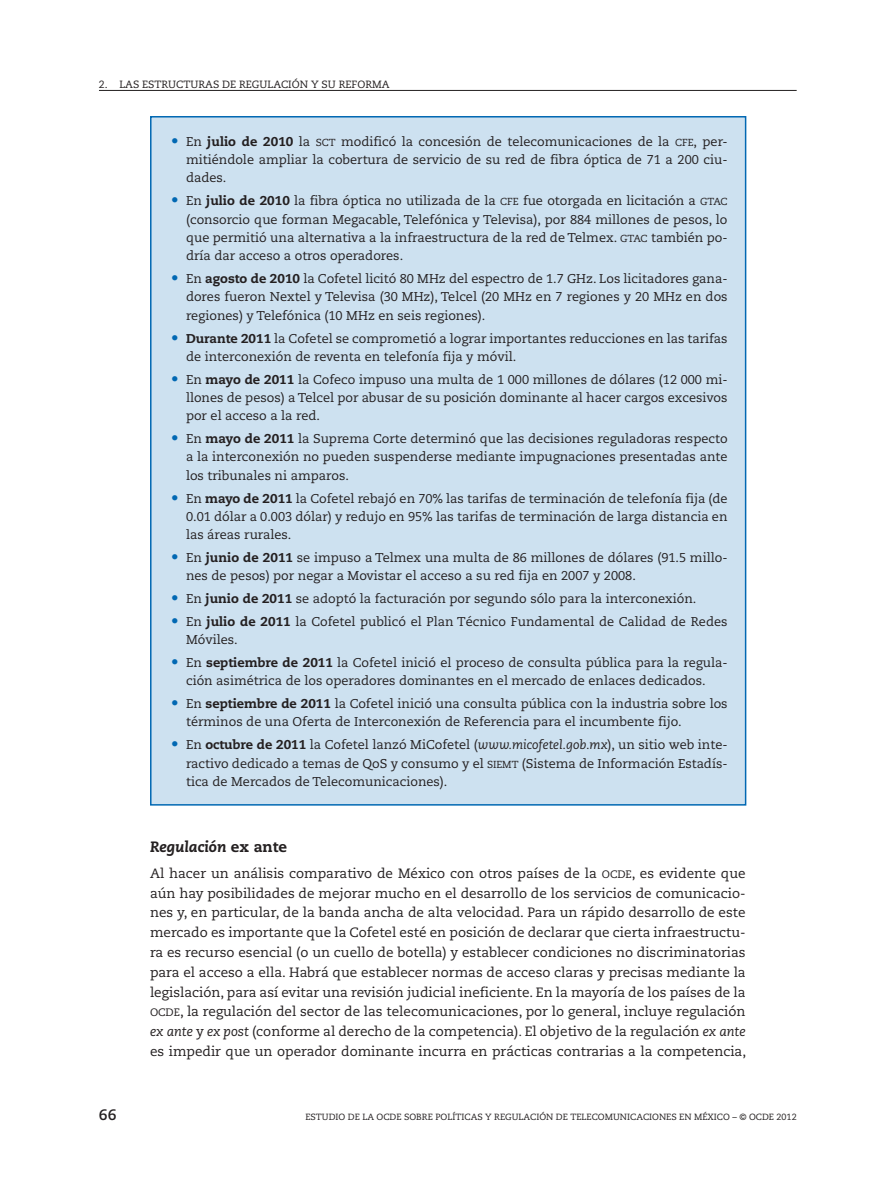
<style>
.page{position:relative;width:893px;height:1192px;background:#fff}
.page>*{position:absolute;margin:0;border:0;box-sizing:border-box;transform-origin:0 0}
.S2{font:italic 800 15px "Caecilia";color:#231f20}
.t1{font:700 15px "Caecilia";color:#231f20}
.Body_text_sin{font:13.5px/19.8px "Caecilia";color:#231f20;text-align:justify}
.Body_text_recuadro_c{font:12.75px/18.3px "Caecilia";color:#231f20;text-align:justify}
.t2{font:10.5px "Caecilia";color:#231f20}
.t3{font:9px "Caecilia";color:#231f20}
.s1{font-size:15px;color:#0168b3}
.s2{font-weight:800}
.s3{font-family:"Caecilia Roman SC800";font-size:10.2px}
.s4{font-family:"Caecilia Roman SC800"}
.s5{font-style:italic}
.s6{font-style:normal}
.s7{font-family:"Caecilia Roman SC800";font-size:10.8px}
</style>
<div class="page">
<hr style="left:99px;top:90px;width:697px;height:1px;background:#231f20">
<div style="left:151px;top:117px;width:594px;height:687px;background:#cde1f0"></div>
<p class="t2" style="left:99px;top:78px;width:292px">2. LAS ESTRUCTURAS DE REGULACIÓN Y SU REFORMA</p>
<p class="Body_text_recuadro_c" style="left:186px;top:132px;width:543px;text-indent:-15px"><span class="s1">•</span> En <span class="s2">julio de 2010</span> la <span class="s3">SCT</span> modificó la concesión de telecomunicaciones de la <span class="s3">CFE</span><span class="s4">,</span> per&shy;mitiéndole ampliar la cobertura de servicio de su red de fibra óptica de 71 a 200 ciu&shy;dades.</p>
<p class="Body_text_recuadro_c" style="left:186px;top:192px;width:543px;text-indent:-15px"><span class="s1">•</span> En <span class="s2">julio de 2010</span> la fibra óptica no utilizada de la <span class="s3">CFE</span> fue otorgada en licitación a <span class="s3">GTAC </span>(consorcio que forman Megacable, Telefónica y Televisa), por 884 millones de pesos, lo que permitió una alternativa a la infraestructura de la red de Telmex. <span class="s3">GTAC</span> también po&shy;dría dar acceso a otros operadores.</p>
<p class="Body_text_recuadro_c" style="left:186px;top:270px;width:543px;text-indent:-15px"><span class="s1">•</span> En <span class="s2">agosto de 2010</span> la Cofetel licitó 80 MHz del espectro de 1.7 GHz. Los licitadores gana&shy;dores fueron Nextel y Televisa (30 MHz), Telcel (20 MHz en 7 regiones y 20 MHz en dos regiones) y Telefónica (10 MHz en seis regiones).</p>
<p class="Body_text_recuadro_c" style="left:186px;top:329px;width:543px;text-indent:-15px"><span class="s1">•</span> <span class="s2">Durante 2011</span> la Cofetel se comprometió a lograr importantes reducciones en las tarifas de interconexión de reventa en telefonía fija y móvil.</p>
<p class="Body_text_recuadro_c" style="left:186px;top:370px;width:543px;text-indent:-15px"><span class="s1">•</span> En <span class="s2">mayo de 2011</span> la Cofeco impuso una multa de 1 000 millones de dólares (12 000 mi&shy;llones de pesos) a Telcel por abusar de su posición dominante al hacer cargos excesivos por el acceso a la red.</p>
<p class="Body_text_recuadro_c" style="left:186px;top:429px;width:543px;text-indent:-15px"><span class="s1">•</span> En <span class="s2">mayo de 2011</span> la Suprema Corte determinó que las decisiones reguladoras respecto a la interconexión no pueden suspenderse mediante impugnaciones presentadas ante los tribunales ni amparos.</p>
<p class="Body_text_recuadro_c" style="left:186px;top:489px;width:543px;text-indent:-15px"><span class="s1">•</span> En <span class="s2">mayo de 2011</span> la Cofetel rebajó en 70% las tarifas de terminación de telefonía fija (de 0.01 dólar a 0.003 dólar) y redujo en 95% las tarifas de terminación de larga distancia en las áreas rurales.</p>
<p class="Body_text_recuadro_c" style="left:186px;top:548px;width:543px;text-indent:-15px"><span class="s1">•</span> En <span class="s2">junio de 2011</span> se impuso a Telmex una multa de 86 millones de dólares (91.5 millo&shy;nes de pesos) por negar a Movistar el acceso a su red fija en 2007 y 2008.</p>
<p class="Body_text_recuadro_c" style="left:171px;top:589px;width:527px"><span class="s1">•</span> En <span class="s2">junio de 2011</span> se adoptó la facturación por segundo sólo para la interconexión.</p>
<p class="Body_text_recuadro_c" style="left:186px;top:612px;width:543px;text-indent:-15px"><span class="s1">•</span> En <span class="s2">julio de 2011</span> la Cofetel publicó el Plan Técnico Fundamental de Calidad de Redes<br>Móviles.</p>
<p class="Body_text_recuadro_c" style="left:171px;top:653px;width:558px;text-align:center"><span class="s1">•</span> En <span class="s2">septiembre de 2011</span> la Cofetel inició el proceso de consulta pública para la regula&shy;ción asimétrica de los operadores dominantes en el mercado de enlaces dedicados.</p>
<p class="Body_text_recuadro_c" style="left:186px;top:694px;width:543px;text-indent:-15px"><span class="s1">•</span> En <span class="s2">septiembre de 2011</span> la Cofetel inició una consulta pública con la industria sobre los términos de una Oferta de Interconexión de Referencia para el incumbente fijo.</p>
<p class="Body_text_recuadro_c" style="left:186px;top:735px;width:543px;text-indent:-15px"><span class="s1">•</span> En <span class="s2">octubre de 2011</span> la Cofetel lanzó MiCofetel (<span class="s5">www.micofetel.gob.mx</span>), un sitio web inte&shy;ractivo dedicado a temas de QoS y consumo y el <span class="s3">SIEMT</span> (Sistema de Información Estadís&shy;tica de Mercados de Telecomunicaciones).</p>
<p class="S2" style="left:150px;top:837px;width:138px">Regulación <span class="s6">ex ante</span></p>
<p class="Body_text_sin" style="left:150px;top:863px;width:597px">Al hacer un análisis comparativo de México con otros países de la <span class="s7">OCDE</span>, es evidente que aún hay posibilidades de mejorar mucho en el desarrollo de los servicios de comunicacio&shy;nes y, en particular, de la banda ancha de alta velocidad. Para un rápido desarrollo de este mercado es importante que la Cofetel esté en posición de declarar que cierta infraestructu&shy;ra es recurso esencial (o un cuello de botella) y establecer condiciones no discriminatorias para el acceso a ella. Habrá que establecer normas de acceso claras y precisas mediante la legislación, para así evitar una revisión judicial ineficiente. En la mayoría de los países de la <span class="s7">OCDE</span>, la regulación del sector de las telecomunicaciones, por lo general, incluye regulación <span class="s5">ex ante</span> y <span class="s5">ex post</span> (conforme al derecho de la competencia)<span class="s5">.</span> El objetivo de la regulación <span class="s5">ex ante </span>es impedir que un operador dominante incurra en prácticas contrarias a la competencia,</p>
<p class="t1" style="left:99px;top:1105px;width:19px">66</p>
<p class="t3" style="left:305px;top:1111px;width:493px">ESTUDIO DE LA OCDE SOBRE POLÍTICAS Y REGULACIÓN DE TELECOMUNICACIONES EN MÉXICO – © OCDE 2012</p>
</div>
